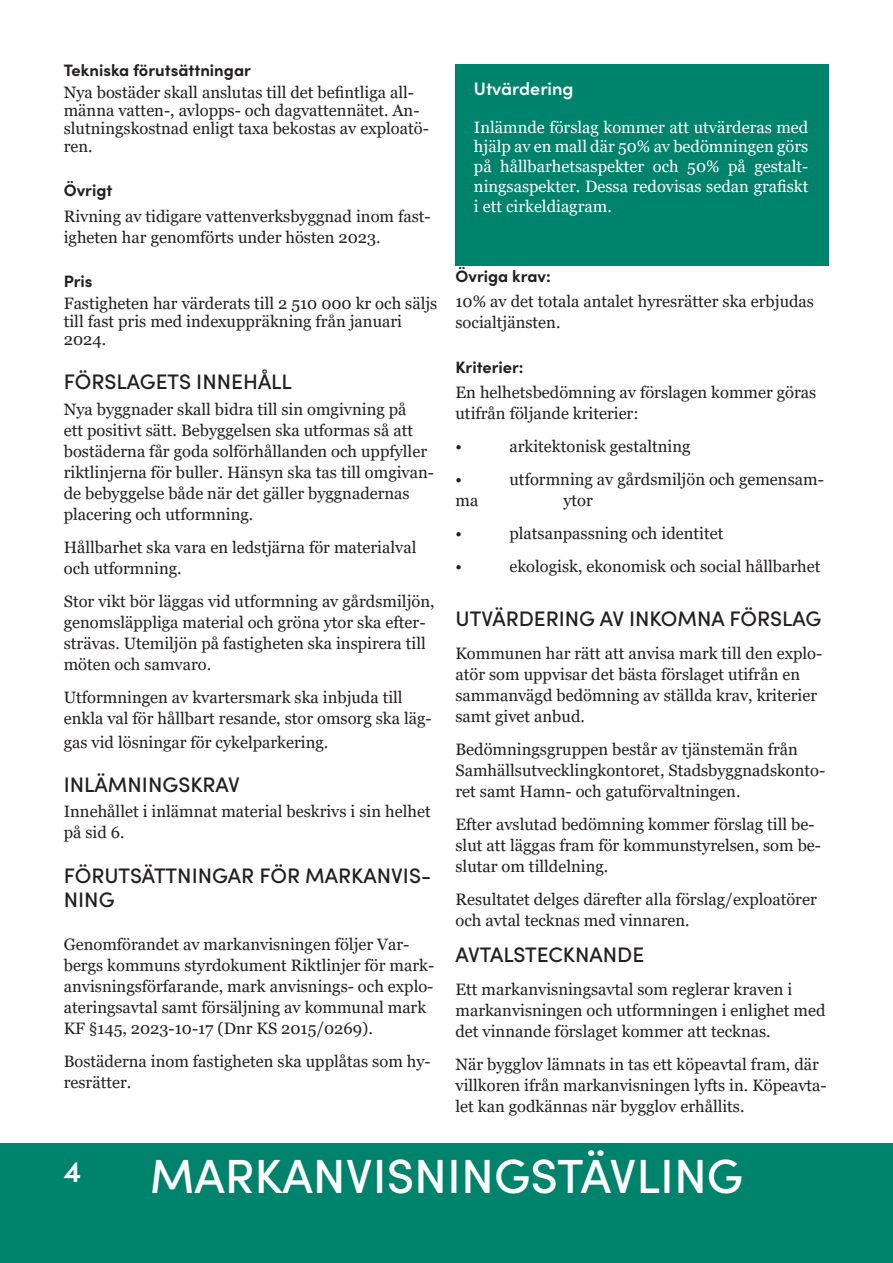
<style>
.page{position:relative;width:893px;height:1263px;background:#fff}
.page>*{position:absolute;margin:0;border:0;box-sizing:border-box;transform-origin:0 0}
.t1{font:500 48px "Sofia Pro";color:#fff}
.t2{font:600 30px "Sofia Pro";color:#fff}
.Ingress{font:500 21px/24px "Sofia Pro";color:#231f20}
.t3{font:600 18px "Sofia Pro";color:#fff}
.t4{font:16.5px/21px "Georgia";color:#231f20}
.t5{font:16.5px/19.8px "Georgia";color:#fff;text-align:justify}
.Mellis2{font:700 16.5px "Sofia Pro";color:#231f20}
</style>
<div class="page">
<div style="left:0;top:1144px;width:893px;height:119px;background:#00836d"></div>
<div style="left:455px;top:64px;width:374px;height:202px;background:#00836d"></div>
<p class="Mellis2" style="left:64px;top:58px;width:189px">Tekniska förutsättningar</p>
<p class="t4" style="left:64px;top:84px;width:367px;line-height:17.9px">Nya bostäder skall anslutas till det befintliga all&shy;männa vatten-, avlopps- och dagvattennätet. An&shy;slutningskostnad enligt taxa bekostas av exploatö&shy;ren.</p>
<p class="Mellis2" style="left:64px;top:178px;width:50px">Övrigt</p>
<p class="t4" style="left:64px;top:206px;width:368px">Rivning av tidigare vattenverksbyggnad inom fast&shy;igheten har genomförts under hösten 2023.</p>
<p class="Mellis2" style="left:64px;top:269px;width:30px">Pris</p>
<p class="t4" style="left:64px;top:295px;width:375px;line-height:17.9px">Fastigheten har värderats till 2 510 000 kr och säljs till fast pris med indexuppräkning från januari<br>2024.</p>
<p class="Ingress" style="left:64px;top:369px;width:230px">FÖRSLAGETS INNEHÅLL</p>
<p class="t4" style="left:64px;top:399px;width:372px">Nya byggnader skall bidra till sin omgivning på<br>ett positivt sätt. Bebyggelsen ska utformas så att bostäderna får goda solförhållanden och uppfyller riktlinjerna för buller. Hänsyn ska tas till omgivan&shy;de bebyggelse både när det gäller byggnadernas placering och utformning.</p>
<p class="t4" style="left:64px;top:537px;width:354px">Hållbarhet ska vara en ledstjärna för materialval och utformning.</p>
<p class="t4" style="left:64px;top:591px;width:372px">Stor vikt bör läggas vid utformning av gårdsmiljön, genomsläppliga material och gröna ytor ska efter&shy;strävas. Utemiljön på fastigheten ska inspirera till möten och samvaro.</p>
<p class="t4" style="left:64px;top:687px;width:369px">Utformningen av kvartersmark ska inbjuda till enkla val för hållbart resande, stor omsorg ska läg-</p>
<p class="t4" style="left:64px;top:732px;width:266px">gas vid lösningar för cykelparkering.</p>
<p class="Ingress" style="left:64px;top:771px;width:178px">INLÄMNINGSKRAV</p>
<p class="t4" style="left:64px;top:802px;width:368px">Innehållet i inlämnat material beskrivs i sin helhet på sid 6.</p>
<p class="Ingress" style="left:64px;top:862px;width:369px">FÖRUTSÄTTNINGAR FÖR MARKANVIS-<br>NING</p>
<p class="t4" style="left:64px;top:934px;width:372px">Genomförandet av markanvisningen följer Var&shy;bergs kommuns styrdokument Riktlinjer för mark&shy;anvisningsförfarande, mark anvisnings- och explo&shy;ateringsavtal samt försäljning av kommunal mark KF §145, 2023-10-17 (Dnr KS 2015/0269).</p>
<p class="t4" style="left:64px;top:1051px;width:368px">Bostäderna inom fastigheten ska upplåtas som hy&shy;resrätter.</p>
<p class="t3" style="left:474px;top:75px;width:101px">Utvärdering</p>
<p class="t5" style="left:474px;top:117px;width:336px">Inlämnde förslag kommer att utvärderas med hjälp av en mall där 50% av bedömningen görs på hållbarhetsaspekter och 50% på gestalt&shy;ningsaspekter. Dessa redovisas sedan grafiskt i ett cirkeldiagram.</p>
<p class="Mellis2" style="left:455px;top:264px;width:97px">Övriga krav:</p>
<p class="t4" style="left:455px;top:291px;width:360px">10% av det totala antalet hyresrätter ska erbjudas socialtjänsten.</p>
<p class="Mellis2" style="left:455px;top:354px;width:70px">Kriterier:</p>
<p class="t4" style="left:455px;top:382px;width:362px">En helhetsbedömning av förslagen kommer göras utifrån följande kriterier:</p>
<p class="t4" style="left:455px;top:436px;width:8px">•</p>
<p class="t4" style="left:509px;top:436px;width:183px">arkitektonisk gestaltning</p>
<p class="t4" style="left:455px;top:469px;width:8px">•</p>
<p class="t4" style="left:509px;top:469px;width:316px">utformning av gårdsmiljön och gemensam-</p>
<p class="t4" style="left:455px;top:490px;width:24px">ma</p>
<p class="t4" style="left:563px;top:490px;width:31px">ytor</p>
<p class="t4" style="left:455px;top:523px;width:8px">•</p>
<p class="t4" style="left:509px;top:523px;width:215px">platsanpassning och identitet</p>
<p class="t4" style="left:455px;top:556px;width:8px">•</p>
<p class="t4" style="left:509px;top:556px;width:312px">ekologisk, ekonomisk och social hållbarhet</p>
<p class="Ingress" style="left:455px;top:606px;width:367px">UTVÄRDERING AV INKOMNA FÖRSLAG</p>
<p class="t4" style="left:455px;top:643px;width:368px">Kommunen har rätt att anvisa mark till den explo&shy;atör som uppvisar det bästa förslaget utifrån en sammanvägd bedömning av ställda krav, kriterier samt givet anbud.</p>
<p class="t4" style="left:455px;top:739px;width:371px">Bedömningsgruppen består av tjänstemän från<br>Samhällsutvecklingkontoret, Stadsbyggnadskonto&shy;ret samt Hamn- och gatuförvaltningen.</p>
<p class="t4" style="left:455px;top:814px;width:367px">Efter avslutad bedömning kommer förslag till be&shy;slut att läggas fram för kommunstyrelsen, som be&shy;slutar om tilldelning.</p>
<p class="t4" style="left:455px;top:889px;width:363px">Resultatet delges därefter alla förslag/exploatörer och avtal tecknas med vinnaren.</p>
<p class="Ingress" style="left:455px;top:942px;width:190px">AVTALSTECKNANDE</p>
<p class="t4" style="left:455px;top:979px;width:371px">Ett markanvisningsavtal som reglerar kraven i markanvisningen och utformningen i enlighet med det vinnande förslaget kommer att tecknas.</p>
<p class="t4" style="left:455px;top:1054px;width:373px">När bygglov lämnats in tas ett köpeavtal fram, där villkoren ifrån markanvisningen lyfts in. Köpeavta&shy;let kan godkännas när bygglov erhållits.</p>
<h2 class="t2" style="left:64px;top:1149px;width:19px">4</h2>
<h1 class="t1" style="left:150px;top:1141px;width:595px">MARKANVISNINGSTÄVLING</h1>
</div>
